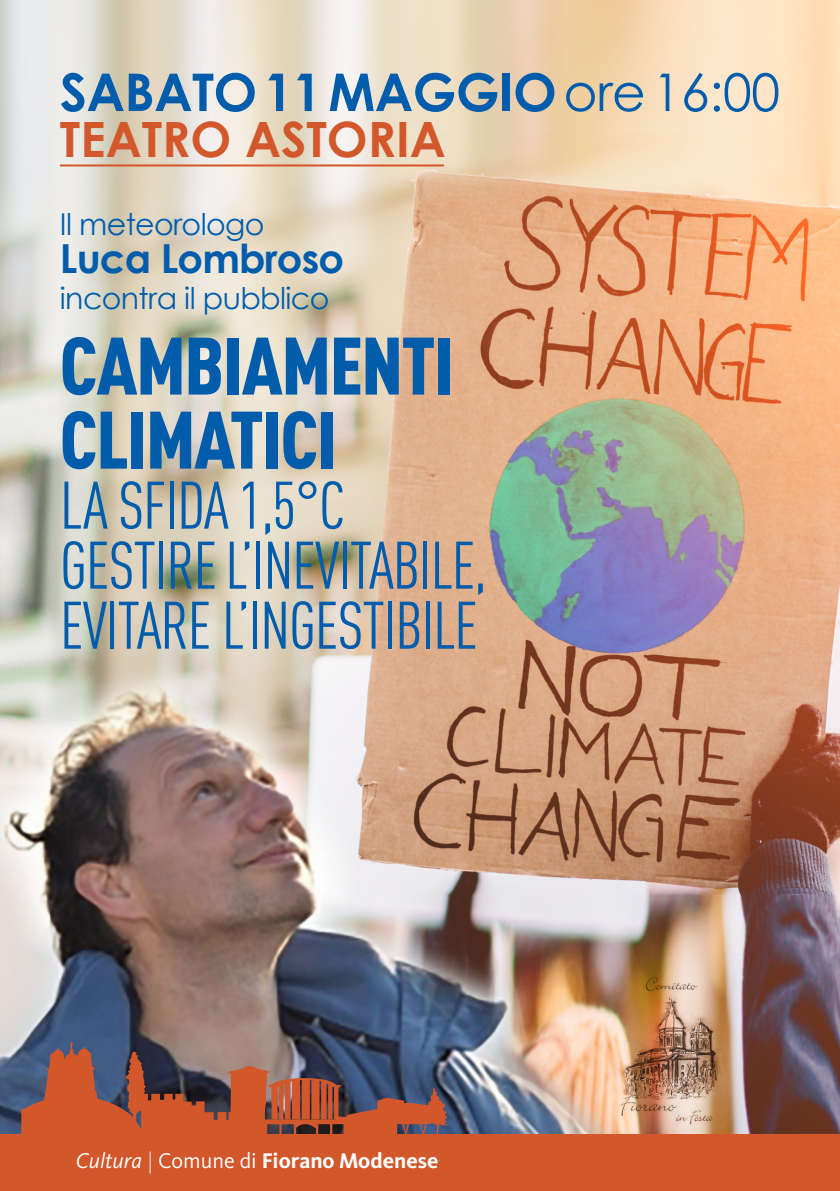
<style>
.page{position:relative;width:840px;height:1191px;background:#fff}
.page>*{position:absolute;margin:0;border:0;box-sizing:border-box;transform-origin:0 0}
.t1{font:900 80px/74px "FFDIN Pro Cond";letter-spacing:-.02em;color:#015dac}
.t2{font:66px "FFDIN Pro Cond";letter-spacing:-.02em;color:#015dac}
.t3{font:700 52px "Century Gothic";letter-spacing:-.01em;color:#015dac}
.t4{font:700 48.6px "Century Gothic";color:#d2572a}
.t5{font:700 40px "Century Gothic";letter-spacing:-.02em;color:#015dac}
.t6{font:30px "Century Gothic";letter-spacing:-.02em;color:#015dac}
.t7{font:700 22px "Kievit Pro";color:#fff}
.s1{font-weight:400}
.s2{font-weight:400;font-style:italic}
.s3{font-weight:300}
</style>
<div class="page">
<img style="left:0;top:0;width:839px;height:1134px">
<img style="left:0;top:615px;width:673px;height:519px">
<hr style="left:60px;top:164px;width:384px;height:2px;background:#d2572a">
<svg style="left:21px;top:1043px;width:429px;height:91px;background:#85544c"></svg>
<div style="left:0;top:1134px;width:839px;height:57px;background:#d2572a"></div>
<img style="left:594px;top:947px;width:153px;height:187px">
<p class="t3" style="left:60px;top:59px;width:721px">SABATO 11 MAGGIO <span class="s1">ore 16:00</span></p>
<p class="t4" style="left:60px;top:109px;width:387px">TEATRO ASTORIA</p>
<p class="t6" style="left:60px;top:206px;width:206px">Il meteorologo</p>
<p class="t5" style="left:60px;top:233px;width:286px">Luca Lombroso</p>
<p class="t6" style="left:60px;top:280px;width:271px">incontra il pubblico</p>
<p class="t1" style="left:60px;top:320px;width:395px">CAMBIAMENTI<br>CLIMATICI</p>
<p class="t2" style="left:60px;top:458px;width:286px">LA SFIDA 1,5°C</p>
<p class="t2" style="left:60px;top:518px;width:428px">GESTIRE L’INEVITABILE,</p>
<p class="t2" style="left:60px;top:578px;width:419px">EVITARE L’INGESTIBILE</p>
<p class="t7" style="left:76px;top:1148px;width:364px"><span class="s2">Cultura</span> <span class="s3">|</span> <span class="s1">Comune di</span> Fiorano Modenese</p>
</div>
